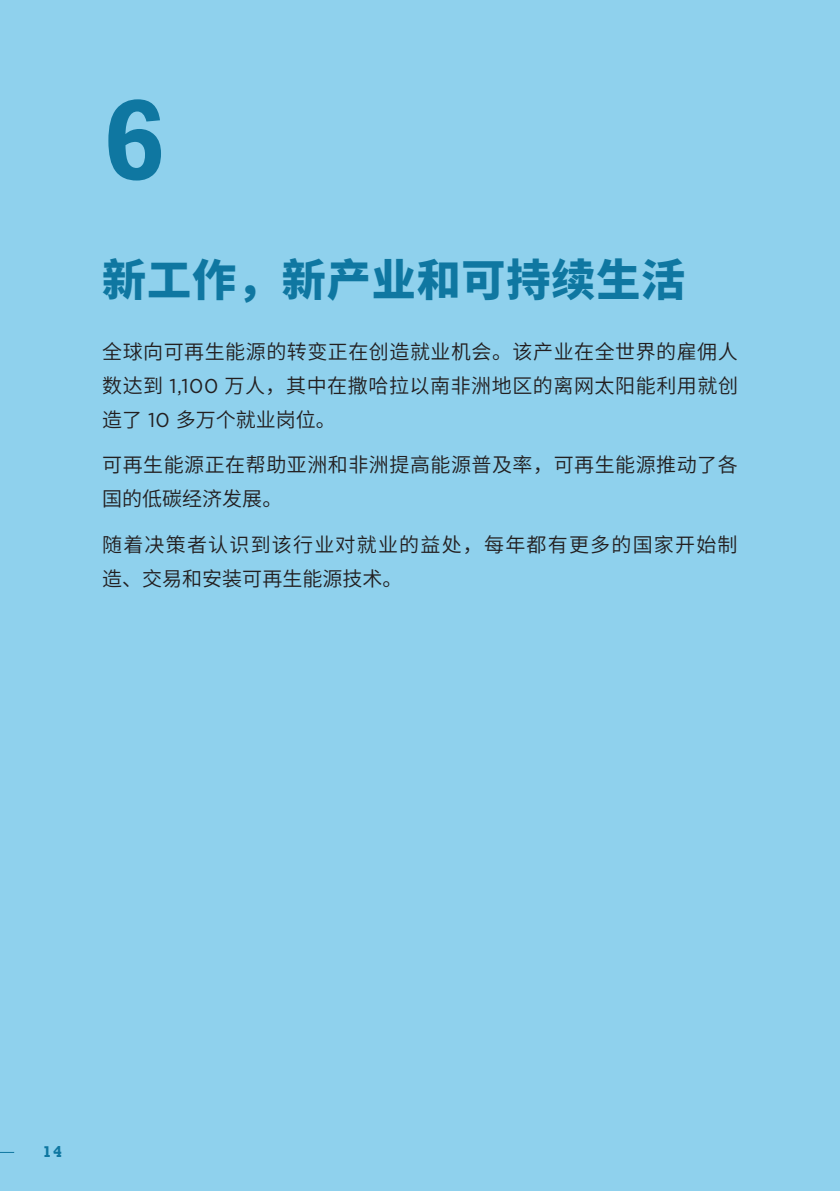
<style>
.page{position:relative;width:840px;height:1191px;background:#fff}
.page>*{position:absolute;margin:0;border:0;box-sizing:border-box;transform-origin:0 0}
.t1{font:700 116px "Rockwell";color:#0f77a1}
.t2{font:900 44px "Noto Sans CJ Ksc";letter-spacing:.02em;color:#0f77a1}
.t3{font:600 20px/34px "Noto Sans CJ Ksc";letter-spacing:.025em;color:#231f20;text-align:justify}
.t4{font:600 20px/34px "Noto Sans CJ Ksc";letter-spacing:.06em;color:#231f20}
.t5{font:700 16px "Rockwell";color:#0f77a1}
.s1{font-family:"Gotham";font-weight:400}
</style>
<div class="page">
<div style="left:0;top:0;width:839px;height:1191px;background:#8fd1ed"></div>
<svg style="left:0;top:1152px;width:14px;height:1px"></svg>
<h1 class="t1" style="left:102px;top:70px;width:66px">6</h1>
<h2 class="t2" style="left:102px;top:255px;width:584px">新工作，新产业和可持续生活</h2>
<p class="t3" style="left:102px;top:335px;width:637px">全球向可再生能源的转变正在创造就业机会。该产业在全世界的雇佣人数达到 <span class="s1">1,100</span> 万人，其中在撒哈拉以南非洲地区的离网太阳能利用就创造了 <span class="s1">10</span> 多万个就业岗位。</p>
<p class="t3" style="left:102px;top:448px;width:636px">可再生能源正在帮助亚洲和非洲提高能源普及率，可再生能源推动了各国的低碳经济发展。</p>
<p class="t4" style="left:102px;top:527px;width:636px">随着决策者认识到该行业对就业的益处，每年都有更多的国家开始制造、交易和安装可再生能源技术。</p>
<p class="t5" style="left:43px;top:1141px;width:21px">14</p>
</div>
